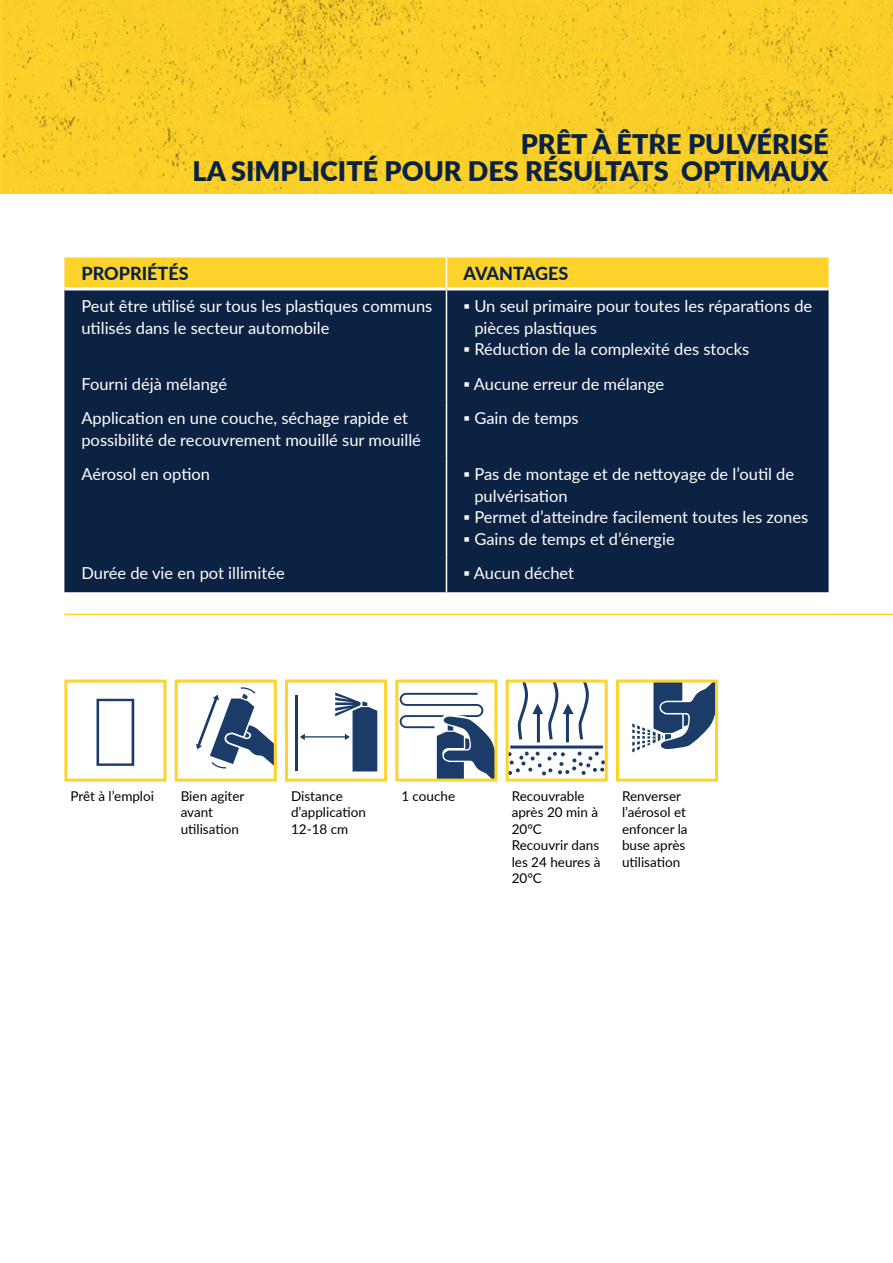
<style>
.page{position:relative;width:893px;height:1263px;background:#fff}
.page>*{position:absolute;margin:0;border:0;box-sizing:border-box;transform-origin:0 0}
.t1{font:900 27px/27px "Lato";color:#0c2243;text-align:right}
.t2{font:800 18px "Lato";color:#0c2243}
.t3{font:16.5px/21.5px "Lato";color:#fff}
.t4{font:13.5px/16.5px "Lato";color:#000}
</style>
<div class="page">
<img style="left:0;top:0;width:1px;height:193px">
<img style="left:4px;top:0;width:889px;height:193px">
<div style="left:64px;top:257px;width:765px;height:30px;background:#fed32b"></div>
<div style="left:64px;top:290px;width:765px;height:302px;background:#0c2243"></div>
<hr style="left:446px;top:257px;width:1px;height:30px;background:#fff">
<hr style="left:446px;top:290px;width:1px;height:78px;background:#fff">
<hr style="left:446px;top:368px;width:1px;height:35px;background:#fff">
<hr style="left:446px;top:403px;width:1px;height:56px;background:#fff">
<hr style="left:446px;top:459px;width:1px;height:99px;background:#fff">
<hr style="left:446px;top:558px;width:1px;height:34px;background:#fff">
<hr style="left:64px;top:614px;width:829px;height:1px;background:#fed32b">
<svg style="left:97px;top:699px;width:37px;height:67px"></svg>
<div style="left:64px;top:679px;width:102px;height:103px;border:3px solid #fed32b"></div>
<svg style="left:196px;top:687px;width:77px;height:81px"></svg>
<div style="left:175px;top:679px;width:102px;height:103px;border:3px solid #fed32b"></div>
<hr style="left:295px;top:695px;width:2px;height:76px;background:#1b3b68">
<svg style="left:300px;top:692px;width:77px;height:79px"></svg>
<div style="left:285px;top:679px;width:102px;height:103px;border:3px solid #fed32b"></div>
<svg style="left:400px;top:693px;width:93px;height:85px"></svg>
<div style="left:395px;top:679px;width:102px;height:103px;border:3px solid #fed32b"></div>
<svg style="left:517px;top:683px;width:72px;height:60px"></svg>
<hr style="left:510px;top:745px;width:93px;height:3px;background:#1b3b68">
<svg style="left:510px;top:751px;width:94px;height:24px"></svg>
<div style="left:506px;top:679px;width:102px;height:103px;border:3px solid #fed32b"></div>
<svg style="left:632px;top:683px;width:82px;height:69px"></svg>
<div style="left:616px;top:679px;width:102px;height:103px;border:3px solid #fed32b"></div>
<h1 class="t1" style="left:193px;top:129px;width:637px">PRÊT À ÊTRE PULVÉRISÉ<br>LA SIMPLICITÉ POUR DES RÉSULTATS OPTIMAUX</h1>
<p class="t2" style="left:81px;top:261px;width:109px">PROPRIÉTÉS</p>
<p class="t2" style="left:463px;top:261px;width:106px">AVANTAGES</p>
<p class="t3" style="left:81px;top:295px;width:352px">Peut être utilisé sur tous les plastiques communs utilisés dans le secteur automobile</p>
<p class="t3" style="left:474px;top:295px;width:339px;text-indent:-11px">▪ Un seul primaire pour toutes les réparations de pièces plastiques</p>
<p class="t3" style="left:463px;top:338px;width:287px">▪ Réduction de la complexité des stocks</p>
<p class="t3" style="left:81px;top:372px;width:147px">Fourni déjà mélangé</p>
<p class="t3" style="left:463px;top:372px;width:202px">▪ Aucune erreur de mélange</p>
<p class="t3" style="left:81px;top:407px;width:341px">Application en une couche, séchage rapide et possibilité de recouvrement mouillé sur mouillé</p>
<p class="t3" style="left:463px;top:407px;width:117px">▪ Gain de temps</p>
<p class="t3" style="left:81px;top:463px;width:130px">Aérosol en option</p>
<p class="t3" style="left:474px;top:463px;width:321px;text-indent:-11px">▪ Pas de montage et de nettoyage de l’outil de pulvérisation</p>
<p class="t3" style="left:463px;top:506px;width:346px">▪ Permet d’atteindre facilement toutes les zones</p>
<p class="t3" style="left:463px;top:527px;width:213px">▪ Gains de temps et d’énergie</p>
<p class="t3" style="left:81px;top:562px;width:205px">Durée de vie en pot illimitée</p>
<p class="t3" style="left:463px;top:562px;width:112px">▪ Aucun déchet</p>
<p class="t4" style="left:70px;top:787px;width:85px">Prêt à l’emploi</p>
<p class="t4" style="left:181px;top:787px;width:65px">Bien agiter avant utilisation</p>
<p class="t4" style="left:291px;top:787px;width:76px">Distance d’application<br>12-18 cm</p>
<p class="t4" style="left:401px;top:787px;width:55px">1 couche</p>
<p class="t4" style="left:512px;top:787px;width:90px">Recouvrable après 20 min à<br>20°C<br>Recouvrir dans les 24 heures à<br>20°C</p>
<p class="t4" style="left:622px;top:787px;width:67px">Renverser l’aérosol et enfoncer la buse après utilisation</p>
</div>
